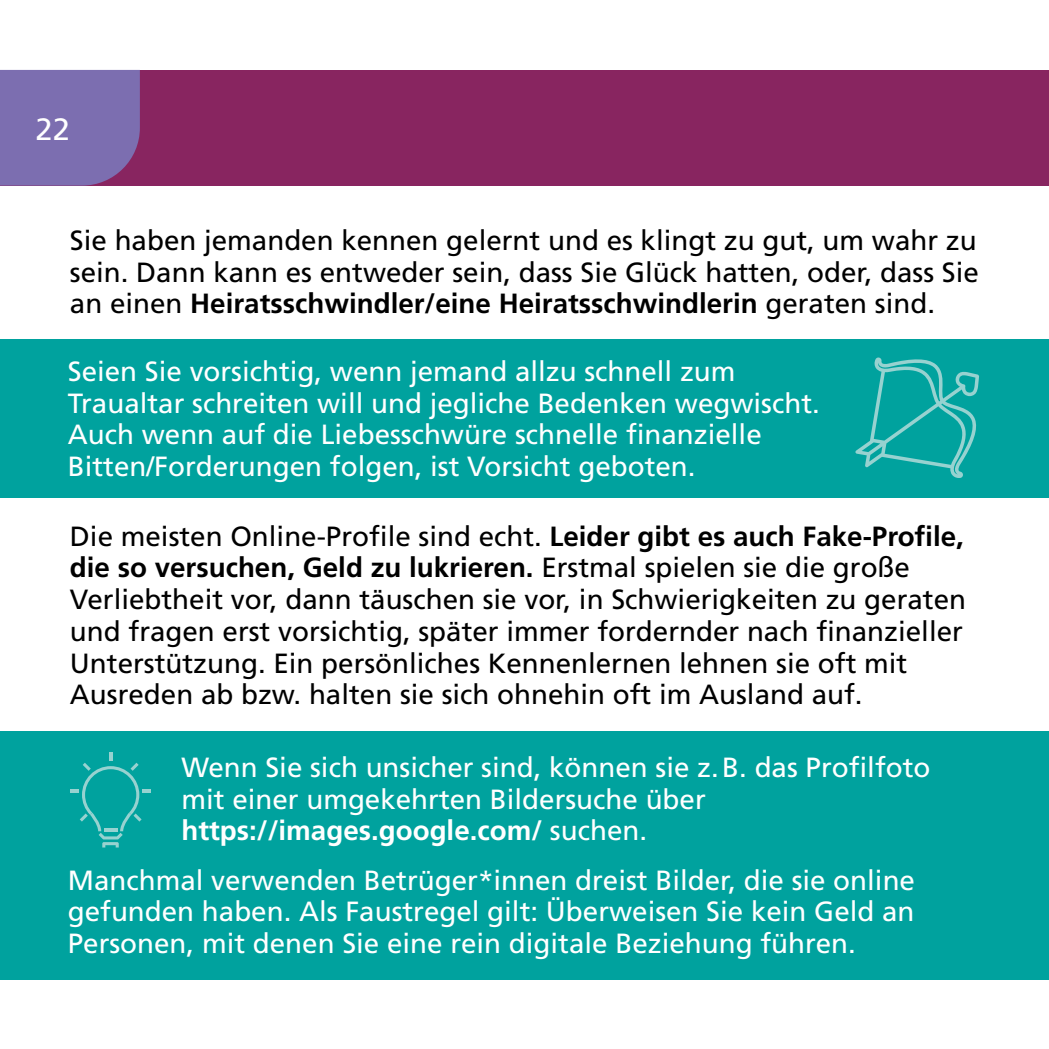
<style>
.page{position:relative;width:1049px;height:1049px;background:#fff}
.page>*{position:absolute;margin:0;border:0;box-sizing:border-box;transform-origin:0 0}
.t1{font:30.75px "Frutiger";color:#fff}
.t2{font:27.75px/31.8px "Frutiger";color:#000;text-align:justify}
.t3{font:27.75px/31.8px "Frutiger";color:#fff}
.s1{font-weight:700}
</style>
<div class="page">
<div style="left:0;top:70px;width:1049px;height:116px;background:#882560"></div>
<div style="left:0;top:340px;width:1049px;height:158px;background:#00a29e"></div>
<div style="left:0;top:731px;width:1049px;height:249px;background:#00a29e"></div>
<svg style="left:70px;top:753px;width:81px;height:94px"></svg>
<svg style="left:855px;top:357px;width:124px;height:121px"></svg>
<div style="left:0;top:69px;width:140px;height:117px;background:#7c6eb0"></div>
<p class="t1" style="left:36px;top:111px;width:36px">22</p>
<p class="t2" style="left:70px;top:224px;width:910px">Sie haben jemanden kennen gelernt und es klingt zu gut, um wahr zu sein. Dann kann es entweder sein, dass Sie Glück hatten, oder, dass Sie an einen <span class="s1">Heiratsschwindler/eine Heiratsschwindlerin</span> geraten sind.</p>
<p class="t3" style="left:68px;top:355px;width:753px">Seien Sie vorsichtig, wenn jemand allzu schnell zum Traualtar schreiten will und jegliche Bedenken wegwischt.<br>Auch wenn auf die Liebesschwüre schnelle finanzielle Bitten/Forderungen folgen, ist Vorsicht geboten.</p>
<p class="t2" style="left:70px;top:520px;width:897px;text-align:left">Die meisten Online-Profile sind echt. <span class="s1">Leider gibt es auch Fake-Profile, die so versuchen, Geld zu lukrieren.</span> Erstmal spielen sie die große Verliebtheit vor, dann täuschen sie vor, in Schwierigkeiten zu geraten und fragen erst vorsichtig, später immer fordernder nach finanzieller Unterstützung. Ein persönliches Kennenlernen lehnen sie oft mit Ausreden ab bzw. halten sie sich ohnehin oft im Ausland auf.</p>
<p class="t3" style="left:181px;top:751px;width:750px">Wenn Sie sich unsicher sind, können sie z.B. das Profilfoto mit einer umgekehrten Bildersuche über <span class="s1">https://images.google.com/</span> suchen.</p>
<p class="t3" style="left:68px;top:864px;width:849px;text-align:justify">Manchmal verwenden Betrüger*innen dreist Bilder, die sie online gefunden haben. Als Faustregel gilt: Überweisen Sie kein Geld an Personen, mit denen Sie eine rein digitale Beziehung führen.</p>
</div>
